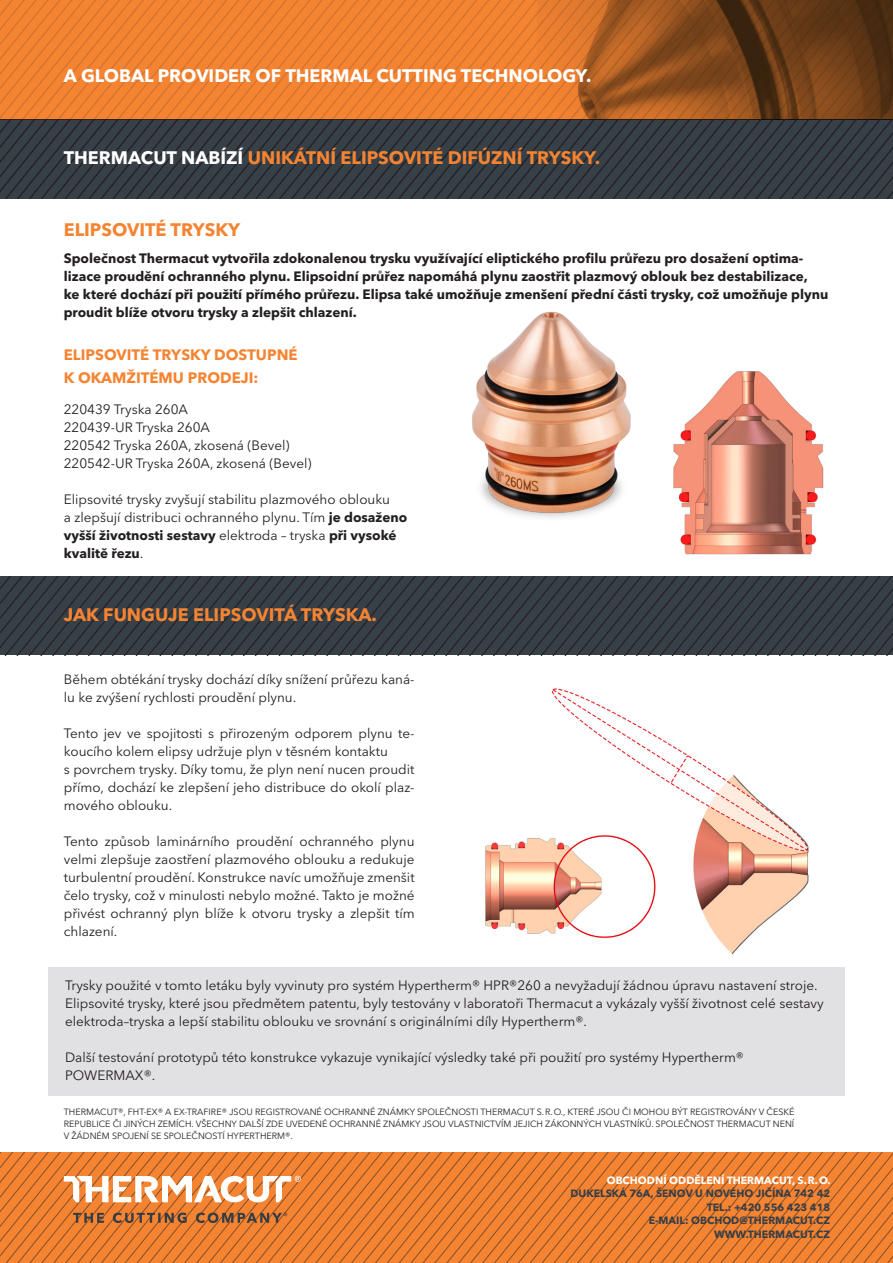
<style>
.page{position:relative;width:893px;height:1263px;background:#fff}
.page>*{position:absolute;margin:0;border:0;box-sizing:border-box;transform-origin:0 0}
.t1{font:700 18px "Avenir Next LT Pro";color:#f58432}
.t2{font:700 18px "Avenir Next LT Pro";color:#fff}
.t3{font:700 15px/22.5px "Avenir Next LT Pro";color:#f58432}
.paragraph{font:13.5px/18px "Avenir Next LT Pro";color:#231f20}
.t4{font:700 13.5px/18px "Avenir Next LT Pro";color:#231f20}
.t5{font:700 10.5px "Avenir Next LT Pro";color:#373f47}
.t6{font:700 10.5px "Avenir Next LT Pro";color:#fff}
.ell_nozzles-legal_li{font:9px/12px "Avenir Next LT Pro";color:#231f20;text-align:justify}
.s1{color:#fff}
.s2{font-weight:700}
</style>
<div class="page">
<svg style="left:0;top:0;width:893px;height:120px;background:#c66c29"></svg>
<svg style="left:0;top:120px;width:893px;height:79px;background:#333a41"></svg>
<svg style="left:0;top:576px;width:893px;height:79px;background:#343a42"></svg>
<svg style="left:0;top:1152px;width:893px;height:111px;background:#e87e30"></svg>
<img style="left:551px;top:688px;width:258px;height:267px">
<img style="left:485px;top:820px;width:174px;height:127px">
<img style="left:673px;top:371px;width:151px;height:184px">
<img style="left:472px;top:311px;width:159px;height:207px">
<div style="left:48px;top:967px;width:797px;height:128px;background:#e1e0e2"></div>
<svg style="left:64px;top:1176px;width:237px;height:26px"></svg>
<svg style="left:73px;top:1212px;width:214px;height:11px;background:#a76637"></svg>
<p class="t2" style="left:64px;top:64px;width:529px">A GLOBAL PROVIDER OF THERMAL CUTTING TECHNOLOGY.</p>
<p class="t1" style="left:64px;top:147px;width:538px"><span class="s1">THERMACUT NABÍZÍ</span> UNIKÁTNÍ ELIPSOVITÉ DIFÚZNÍ TRYSKY.</p>
<p class="t1" style="left:64px;top:218px;width:178px">ELIPSOVITÉ TRYSKY</p>
<p class="t4" style="left:64px;top:249px;width:766px">Společnost Thermacut vytvořila zdokonalenou trysku využívající eliptického profilu průřezu pro dosažení optima&shy;lizace proudění ochranného plynu. Elipsoidní průřez napomáhá plynu zaostřit plazmový oblouk bez destabilizace,<br>ke které dochází při použití přímého průřezu. Elipsa také umožňuje zmenšení přední části trysky, což umožňuje plynu proudit blíže otvoru trysky a zlepšit chlazení.</p>
<p class="t3" style="left:64px;top:343px;width:235px">ELIPSOVITÉ TRYSKY DOSTUPNÉ<br>K OKAMŽITÉMU PRODEJI:</p>
<p class="paragraph" style="left:64px;top:400px;width:126px">220439 Tryska 260A</p>
<p class="paragraph" style="left:64px;top:418px;width:148px">220439-UR Tryska 260A</p>
<p class="paragraph" style="left:64px;top:436px;width:227px">220542 Tryska 260A, zkosená (Bevel)</p>
<p class="paragraph" style="left:64px;top:454px;width:249px">220542-UR Tryska 260A, zkosená (Bevel)</p>
<p class="paragraph" style="left:64px;top:490px;width:328px">Elipsovité trysky zvyšují stabilitu plazmového oblouku</p>
<p class="paragraph" style="left:64px;top:508px;width:345px">a zlepšují distribuci ochranného plynu. Tím <span class="s2">je dosaženo vyšší životnosti sestavy</span> elektroda – tryska <span class="s2">při vysoké kvalitě řezu</span>.</p>
<p class="t1" style="left:64px;top:603px;width:315px">JAK FUNGUJE ELIPSOVITÁ TRYSKA.</p>
<p class="paragraph" style="left:64px;top:670px;width:352px">Během obtékání trysky dochází díky snížení průřezu kaná&shy;lu ke zvýšení rychlosti proudění plynu.</p>
<p class="paragraph" style="left:64px;top:724px;width:352px">Tento jev ve spojitosti s přirozeným odporem plynu te&shy;koucího kolem elipsy udržuje plyn v těsném kontaktu</p>
<p class="paragraph" style="left:64px;top:760px;width:352px;text-align:justify">s povrchem trysky. Díky tomu, že plyn není nucen proudit přímo, dochází ke zlepšení jeho distribuce do okolí plaz&shy;mového oblouku.</p>
<p class="paragraph" style="left:64px;top:832px;width:352px;text-align:justify">Tento způsob laminárního proudění ochranného plynu velmi zlepšuje zaostření plazmového oblouku a redukuje turbulentní proudění. Konstrukce navíc umožňuje zmenšit čelo trysky, což v minulosti nebylo možné. Takto je možné přivést ochranný plyn blíže k otvoru trysky a zlepšit tím chlazení.</p>
<p class="paragraph" style="left:65px;top:976px;width:760px">Trysky použité v tomto letáku byly vyvinuty pro systém Hypertherm® HPR®260 a nevyžadují žádnou úpravu nastavení stroje.<br>Elipsovité trysky, které jsou předmětem patentu, byly testovány v laboratoři Thermacut a vykázaly vyšší životnost celé sestavy elektroda–tryska a lepší stabilitu oblouku ve srovnání s originálními díly Hypertherm®.</p>
<p class="paragraph" style="left:65px;top:1048px;width:680px">Další testování prototypů této konstrukce vykazuje vynikající výsledky také při použití pro systémy Hypertherm®<br>POWERMAX®.</p>
<p class="ell_nozzles-legal_li" style="left:64px;top:1106px;width:732px">THERMACUT®, FHT-EX® A EX-TRAFIRE® JSOU REGISTROVANÉ OCHRANNÉ ZNÁMKY SPOLEČNOSTI THERMACUT S.R.O., KTERÉ JSOU ČI MOHOU BÝT REGISTROVÁNY V ČESKÉ REPUBLICE ČI JINÝCH ZEMÍCH. VŠECHNY DALŠÍ ZDE UVEDENÉ OCHRANNÉ ZNÁMKY JSOU VLASTNICTVÍM JEJICH ZÁKONNÝCH VLASTNÍKŮ. SPOLEČNOST THERMACUT NENÍ V ŽÁDNÉM SPOJENÍ SE SPOLEČNOSTÍ HYPERTHERM®.</p>
<p class="t6" style="left:607px;top:1174px;width:225px">OBCHODNÍ ODDĚLENÍ THERMACUT, S.R.O.</p>
<p class="t5" style="left:570px;top:1187px;width:261px">DUKELSKÁ 76A, ŠENOV U NOVÉHO JIČÍNA 742 42</p>
<p class="t5" style="left:707px;top:1201px;width:125px">TEL.: +420 556 423 418</p>
<p class="t5" style="left:649px;top:1214px;width:183px">E-MAIL: OBCHOD@THERMACUT.CZ</p>
<p class="t5" style="left:714px;top:1228px;width:118px">WWW.THERMACUT.CZ</p>
</div>
